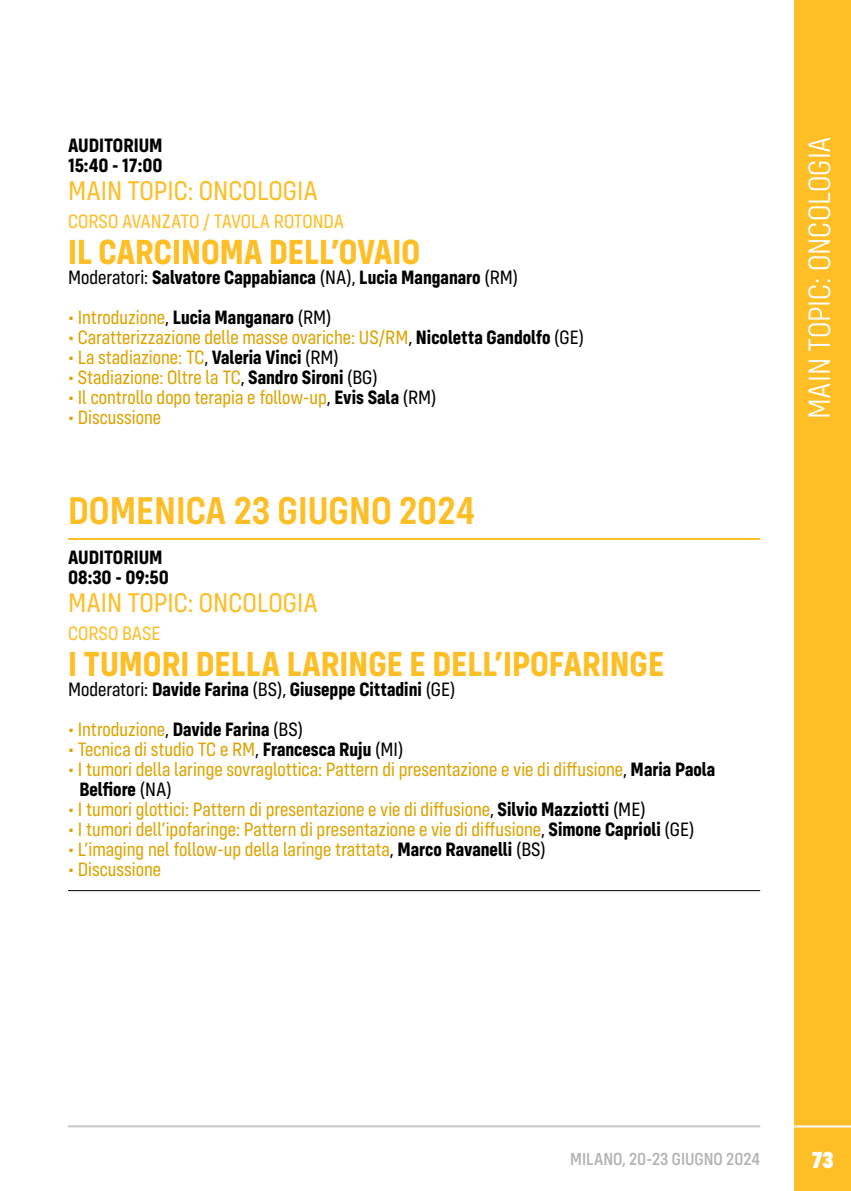
<style>
.page{position:relative;width:851px;height:1191px;background:#fff}
.page>*{position:absolute;margin:0;border:0;box-sizing:border-box;transform-origin:0 0}
.t1{font:600 40px "Config Condensed";color:#fdbe26}
.t2{font:700 36px "Config Condensed";color:#fdbe26}
.t3{font:300 32px "Config Condensed";color:#fff}
.t4{font:28px "Config Condensed";color:#fdbe26}
.t5{font:900 24px "Config Condensed";color:#fff}
.t6{font:20px/20px "Config Condensed";color:#dda300}
.t7{font:700 20px/20px "Config Condensed";color:#000}
.t8{font:20px "Config Condensed";color:#fdbe26}
.t9{font:500 18px "Config Condensed";color:#b3b2b2}
.s1{font-weight:400}
.s2{font-weight:400;color:#dda300}
.s3{color:#000}
.s4{font-weight:700;color:#000}
</style>
<div class="page">
<hr style="left:68px;top:1125px;width:692px;height:2px;background:#c6c6c6">
<div style="left:794px;top:0;width:56px;height:1191px;background:#fdbe26"></div>
<hr style="left:68px;top:538px;width:692px;height:2px;background:#fdbe26">
<hr style="left:68px;top:890px;width:692px;height:1px;background:#000">
<hr style="left:794px;top:1125px;width:56px;height:2px;background:#fff">
<p class="t7" style="left:68px;top:135px;width:96px">AUDITORIUM<br>15:40 - 17:00</p>
<h3 class="t4" style="left:68px;top:175px;width:251px">MAIN TOPIC: ONCOLOGIA</h3>
<p class="t8" style="left:68px;top:210px;width:277px">CORSO AVANZATO / TAVOLA ROTONDA</p>
<h2 class="t2" style="left:68px;top:231px;width:353px">IL CARCINOMA DELL’OVAIO</h2>
<p class="t7" style="left:68px;top:267px;width:451px"><span class="s1">Moderatori:</span> Salvatore Cappabianca <span class="s1">(NA),</span> Lucia Manganaro <span class="s1">(RM)</span></p>
<p class="t7" style="left:68px;top:307px;width:265px"><span class="s2">• Introduzione</span><span class="s1">,</span> Lucia Manganaro <span class="s1">(RM)</span></p>
<p class="t6" style="left:68px;top:327px;width:517px">• Caratterizzazione delle masse ovariche: US/RM<span class="s3">,</span> <span class="s4">Nicoletta Gandolfo</span> <span class="s3">(GE)</span></p>
<p class="t6" style="left:68px;top:347px;width:272px">• La stadiazione: TC<span class="s3">,</span> <span class="s4">Valeria Vinci</span> <span class="s3">(RM)</span></p>
<p class="t6" style="left:68px;top:367px;width:311px">• Stadiazione: Oltre la TC<span class="s3">,</span> <span class="s4">Sandro Sironi</span> <span class="s3">(BG)</span></p>
<p class="t6" style="left:68px;top:387px;width:370px">• Il controllo dopo terapia e follow-up<span class="s3">,</span> <span class="s4">Evis Sala</span> <span class="s3">(RM)</span></p>
<p class="t6" style="left:68px;top:407px;width:95px">• Discussione</p>
<h1 class="t1" style="left:68px;top:487px;width:408px">DOMENICA 23 GIUGNO 2024</h1>
<p class="t7" style="left:68px;top:547px;width:102px">AUDITORIUM<br>08:30 - 09:50</p>
<h3 class="t4" style="left:68px;top:587px;width:251px">MAIN TOPIC: ONCOLOGIA</h3>
<p class="t8" style="left:68px;top:622px;width:94px">CORSO BASE</p>
<h2 class="t2" style="left:68px;top:643px;width:597px">I TUMORI DELLA LARINGE E DELL’IPOFARINGE</h2>
<p class="t7" style="left:68px;top:679px;width:389px"><span class="s1">Moderatori:</span> Davide Farina <span class="s1">(BS),</span> Giuseppe Cittadini <span class="s1">(GE)</span></p>
<p class="t6" style="left:68px;top:719px;width:236px">• Introduzione<span class="s3">,</span> <span class="s4">Davide Farina</span> <span class="s3">(BS)</span></p>
<p class="t6" style="left:68px;top:739px;width:337px">• Tecnica di studio TC e RM<span class="s3">,</span> <span class="s4">Francesca Ruju</span> <span class="s3">(MI)</span></p>
<p class="t6" style="left:79px;top:759px;width:637px;text-indent:-11px">• I tumori della laringe sovraglottica: Pattern di presentazione e vie di diffusione<span class="s3">,</span> <span class="s4">Maria Paola<br>Belfiore</span> <span class="s3">(NA)</span></p>
<p class="t6" style="left:68px;top:799px;width:579px">• I tumori glottici: Pattern di presentazione e vie di diffusione<span class="s3">,</span> <span class="s4">Silvio Mazziotti</span> <span class="s3">(ME)</span></p>
<p class="t6" style="left:68px;top:819px;width:627px">• I tumori dell’ipofaringe: Pattern di presentazione e vie di diffusione<span class="s3">,</span> <span class="s4">Simone Caprioli</span> <span class="s3">(GE)</span></p>
<p class="t6" style="left:68px;top:839px;width:479px">• L’imaging nel follow-up della laringe trattata<span class="s3">,</span> <span class="s4">Marco Ravanelli</span> <span class="s3">(BS)</span></p>
<p class="t6" style="left:68px;top:859px;width:95px">• Discussione</p>
<h3 class="t3" style="left:801px;top:419px;width:285px;rotate:-90deg">MAIN TOPIC: ONCOLOGIA</h3>
<p class="t9" style="left:570px;top:1149px;width:191px">MILANO, 20-23 GIUGNO 2024</p>
<p class="t5" style="left:811px;top:1145px;width:23px">73</p>
</div>
